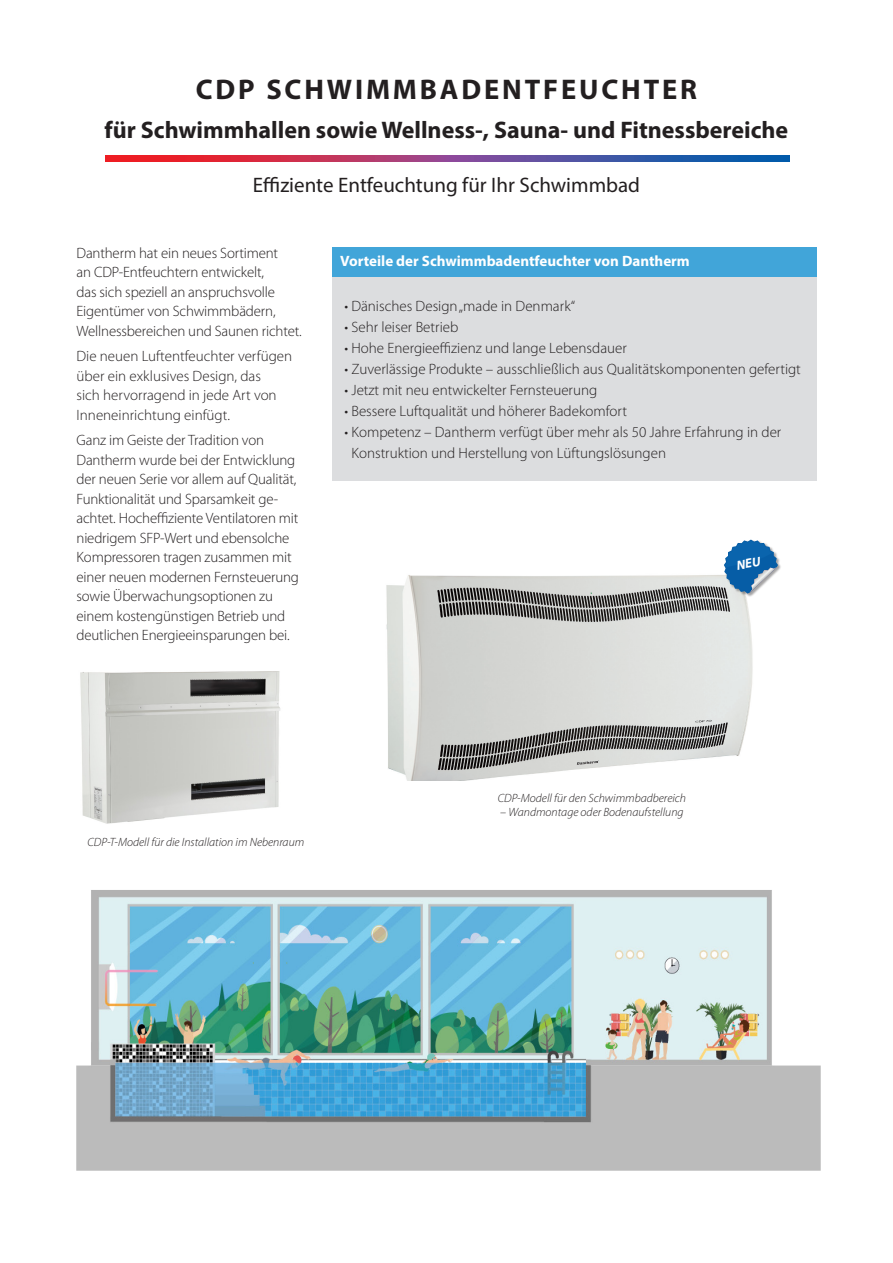
<style>
.page{position:relative;width:893px;height:1263px;background:#fff}
.page>*{position:absolute;margin:0;border:0;box-sizing:border-box;transform-origin:0 0}
.t1{font:700 28.5px "Myriad Pro";letter-spacing:.1em;color:#231f20}
.t2{font:700 24px "Myriad Pro";color:#231f20}
.t3{font:21px "Myriad Pro";color:#231f20}
.t4{font:300 15px/19.5px "Myriad Pro";letter-spacing:-.01em;color:#231f20}
.t5{font:700 15px "Myriad Pro";color:#fff}
.t6{font:italic 300 12px "Myriad Pro";color:#231f20}
</style>
<div class="page">
<img style="left:80px;top:671px;width:201px;height:153px">
<div style="left:332px;top:276px;width:484px;height:204px;background:#dcdddf"></div>
<div style="left:332px;top:247px;width:484px;height:29px;background:#41a5d9"></div>
<svg style="left:105px;top:155px;width:684px;height:7px;background:#864178"></svg>
<img style="left:77px;top:890px;width:743px;height:281px">
<img style="left:386px;top:575px;width:367px;height:205px">
<div style="left:724px;top:540px;width:58px;height:57px;background:#231f20;opacity:.41"></div>
<svg style="left:724px;top:540px;width:54px;height:54px"></svg>
<h1 class="t1" style="left:196px;top:71px;width:503px">CDP SCHWIMMBADENTFEUCHTER</h1>
<h2 class="t2" style="left:105px;top:114px;width:685px">für Schwimmhallen sowie Wellness-, Sauna- und Fitnessbereiche</h2>
<h3 class="t3" style="left:253px;top:172px;width:389px">Effiziente Entfeuchtung für Ihr Schwimmbad</h3>
<p class="t4" style="left:77px;top:243px;width:227px">Dantherm hat ein neues Sortiment<br>an CDP-Entfeuchtern entwickelt,<br>das sich speziell an anspruchsvolle Eigentümer von Schwimmbädern, Wellnessbereichen und Saunen richtet.</p>
<p class="t4" style="left:77px;top:347px;width:217px">Die neuen Luftentfeuchter verfügen über ein exklusives Design, das<br>sich hervorragend in jede Art von<br>Inneneinrichtung einfügt.</p>
<p class="t4" style="left:77px;top:431px;width:224px">Ganz im Geiste der Tradition von Dantherm wurde bei der Entwicklung der neuen Serie vor allem auf Qualität, Funktionalität und Sparsamkeit ge&shy;achtet. Hocheffiziente Ventilatoren mit niedrigem SFP-Wert und ebensolche Kompressoren tragen zusammen mit einer neuen modernen Fernsteuerung sowie Überwachungsoptionen zu einem kostengünstigen Betrieb und deutlichen Energieeinsparungen bei.</p>
<p class="t5" style="left:340px;top:252px;width:351px">Vorteile der Schwimmbadentfeuchter von Dantherm</p>
<p class="t4" style="left:344px;top:296px;width:232px">• Dänisches Design „made in Denmark“</p>
<p class="t4" style="left:344px;top:317px;width:115px">• Sehr leiser Betrieb</p>
<p class="t4" style="left:344px;top:338px;width:284px">• Hohe Energieeffizienz und lange Lebensdauer</p>
<p class="t4" style="left:344px;top:359px;width:458px">• Zuverlässige Produkte – ausschließlich aus Qualitätskomponenten gefertigt</p>
<p class="t4" style="left:344px;top:380px;width:254px">• Jetzt mit neu entwickelter Fernsteuerung</p>
<p class="t4" style="left:344px;top:401px;width:284px">• Bessere Luftqualität und höherer Badekomfort</p>
<p class="t4" style="left:351px;top:421px;width:431px;line-height:21px;text-indent:-7px">• Kompetenz – Dantherm verfügt über mehr als 50 Jahre Erfahrung in der<br>Konstruktion und Herstellung von Lüftungslösungen</p>
<p class="t6" style="left:87px;top:835px;width:218px">CDP-T-Modell für die Installation im Nebenraum</p>
<p class="t6" style="left:498px;top:792px;width:190px">CDP-Modell für den Schwimmbadbereich</p>
<p class="t6" style="left:500px;top:805px;width:185px">– Wandmontage oder Bodenaufstellung</p>
</div>
